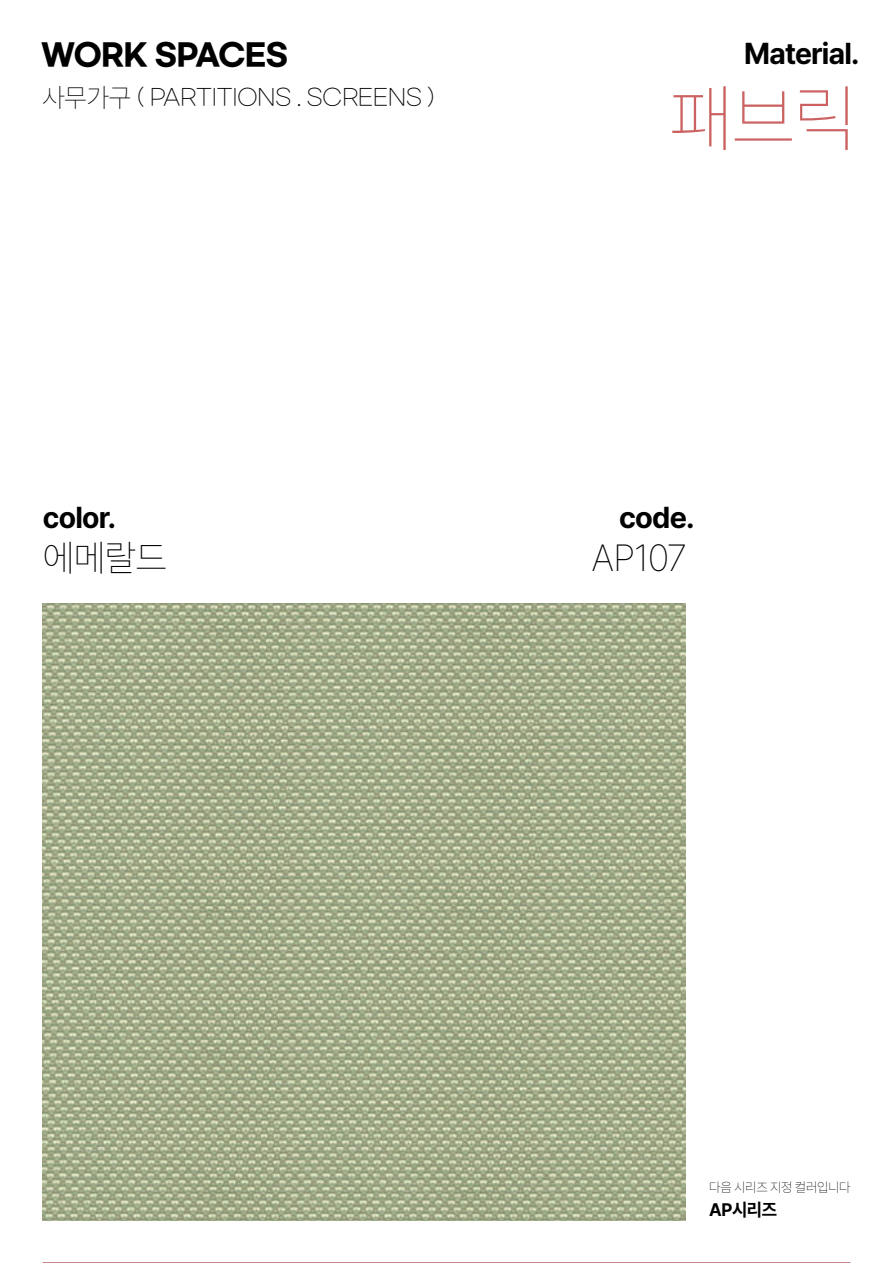
<style>
.page{position:relative;width:893px;height:1263px;background:#fff}
.page>*{position:absolute;margin:0;border:0;box-sizing:border-box;transform-origin:0 0}
.t1{font:100 75px "Pretendard";color:#cb6160}
.t2{font:100 37.5px "Pretendard";letter-spacing:-.025em;color:#000}
.t3{font:700 30px "Pretendard";letter-spacing:-.025em;color:#000}
.t4{font:700 30px "Gmarket Sans";letter-spacing:-.02em;color:#000}
.t5{font:300 22.5px "Gmarket Sans";letter-spacing:-.025em;color:#000}
.t6{font:700 18px "Pretendard";letter-spacing:-.025em;color:#000}
.t7{font:100 13.5px "Pretendard";letter-spacing:-.025em;color:#000}
.s1{font-family:"Pretendard";font-weight:100;font-size:27px}
</style>
<div class="page">
<img style="left:43px;top:604px;width:643px;height:616px">
<hr style="left:43px;top:1262px;width:807px;height:1px;background:#b35858">
<h3 class="t4" style="left:41px;top:38px;width:249px">WORK SPACES</h3>
<p class="t5" style="left:42px;top:85px;width:394px"><span class="s1">사무가구</span> ( PARTITIONS . SCREENS )</p>
<h3 class="t3" style="left:744px;top:32px;width:117px">Material.</h3>
<h1 class="t1" style="left:670px;top:66px;width:189px">패브릭</h1>
<h3 class="t3" style="left:43px;top:495px;width:75px">color.</h3>
<h3 class="t3" style="left:619px;top:495px;width:77px">code.</h3>
<h2 class="t2" style="left:43px;top:532px;width:126px">에메랄드</h2>
<h2 class="t2" style="left:592px;top:532px;width:97px">AP107</h2>
<p class="t7" style="left:709px;top:1178px;width:143px">다음 시리즈 지정 컬러입니다</p>
<p class="t6" style="left:709px;top:1197px;width:69px">AP시리즈</p>
</div>
